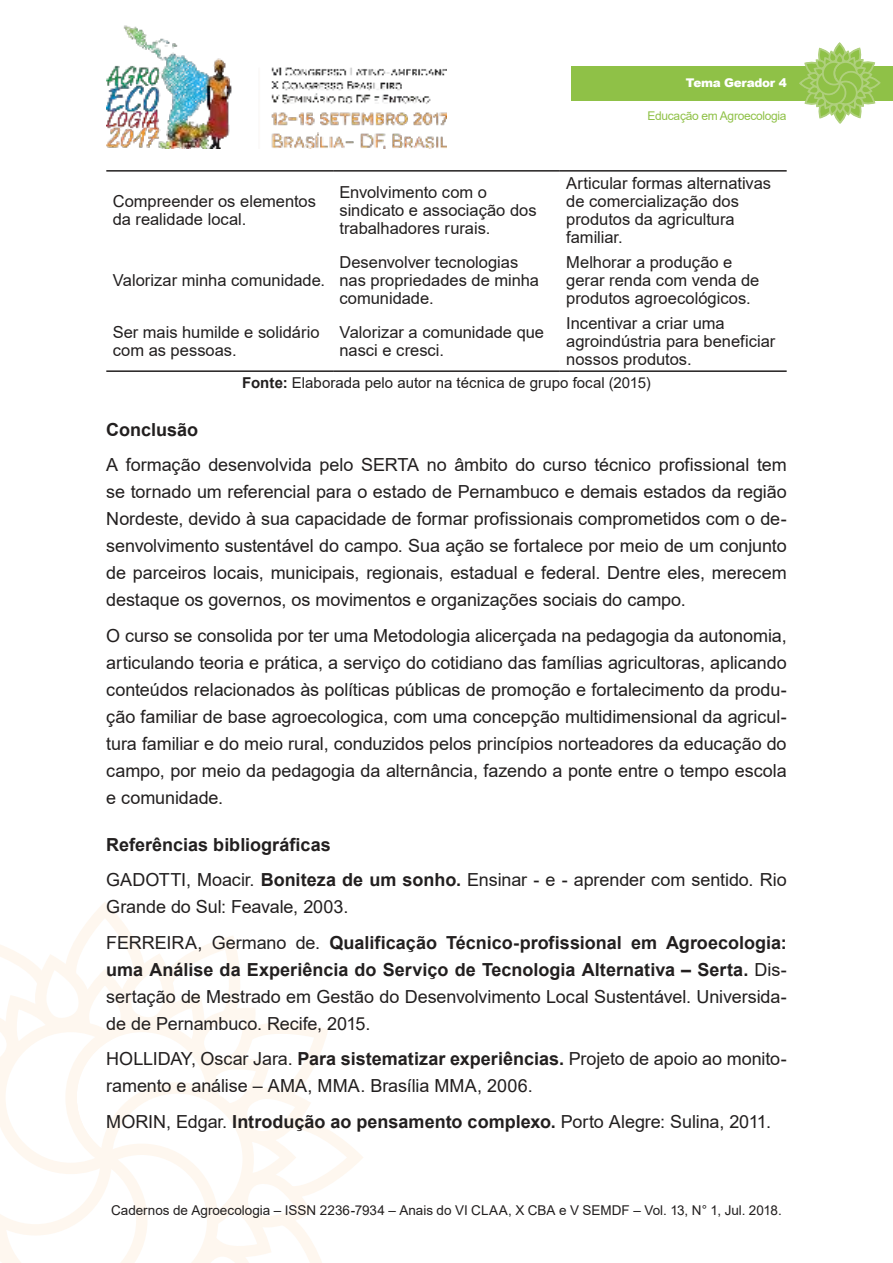
<style>
.page{position:relative;width:893px;height:1263px;background:#fff}
.page>*{position:absolute;margin:0;border:0;box-sizing:border-box;transform-origin:0 0}
.t1{font:18px/27px "Arial";letter-spacing:-.005em;color:#221f1f;text-align:justify}
.t2{font:700 18px/35.5px "Arial";color:#221f1f}
.t3{font:16.5px/18px "Arial";color:#221f1f}
.t4{font:15px "Arial";color:#221f1f}
.t5{font:13.5px "Arial";color:#221f1f}
.t6{font:12px "Arial";letter-spacing:-.025em;color:#8fc147}
.t7{font:900 12px "Arial";letter-spacing:-.025em;color:#fff}
.s1{font-weight:700}
.s2{font-weight:400}
</style>
<div class="page">
<img style="left:106px;top:25px;width:340px;height:124px">
<svg style="left:0;top:910px;width:363px;height:353px"></svg>
<div style="left:571px;top:66px;width:322px;height:34px;background:#8fc147"></div>
<svg style="left:798px;top:43px;width:83px;height:81px"></svg>
<hr style="left:106px;top:370px;width:227px;height:2px;background:#221f1f">
<hr style="left:333px;top:370px;width:227px;height:2px;background:#221f1f">
<hr style="left:560px;top:370px;width:227px;height:2px;background:#221f1f">
<hr style="left:106px;top:170px;width:227px;height:2px;background:#221f1f">
<hr style="left:333px;top:170px;width:227px;height:2px;background:#221f1f">
<hr style="left:560px;top:170px;width:227px;height:2px;background:#221f1f">
<p class="t7" style="left:686px;top:76px;width:102px">Tema Gerador 4</p>
<p class="t6" style="left:647px;top:112px;width:141px">Educação em Agroecologia</p>
<p class="t3" style="left:113px;top:194px;width:205px">Compreender os elementos da realidade local.</p>
<p class="t3" style="left:339px;top:185px;width:199px">Envolvimento com o sindicato e associação dos trabalhadores rurais.</p>
<p class="t3" style="left:566px;top:176px;width:206px">Articular formas alternativas de comercialização dos produtos da agricultura familiar.</p>
<p class="t3" style="left:113px;top:273px;width:214px">Valorizar minha comunidade.</p>
<p class="t3" style="left:339px;top:255px;width:201px">Desenvolver tecnologias nas propriedades de minha comunidade.</p>
<p class="t3" style="left:566px;top:255px;width:195px">Melhorar a produção e gerar renda com venda de produtos agroecológicos.</p>
<p class="t3" style="left:113px;top:324px;width:208px">Ser mais humilde e solidário com as pessoas.</p>
<p class="t3" style="left:339px;top:324px;width:206px">Valorizar a comunidade que nasci e cresci.</p>
<p class="t3" style="left:566px;top:315px;width:211px">Incentivar a criar uma agroindústria para beneficiar nossos produtos.</p>
<p class="t4" style="left:242px;top:377px;width:410px"><span class="s1">Fonte:</span> Elaborada pelo autor na técnica de grupo focal (2015)</p>
<p class="t2" style="left:106px;top:413px;width:93px">Conclusão</p>
<p class="t1" style="left:106px;top:453px;width:682px">A formação desenvolvida pelo SERTA no âmbito do curso técnico profissional tem se tornado um referencial para o estado de Pernambuco e demais estados da região Nordeste, devido à sua capacidade de formar profissionais comprometidos com o de&shy;senvolvimento sustentável do campo. Sua ação se fortalece por meio de um conjunto de parceiros locais, municipais, regionais, estadual e federal. Dentre eles, merecem destaque os governos, os movimentos e organizações sociais do campo.</p>
<p class="t1" style="left:106px;top:623px;width:682px">O curso se consolida por ter uma Metodologia alicerçada na pedagogia da autonomia, articulando teoria e prática, a serviço do cotidiano das famílias agricultoras, aplicando conteúdos relacionados às políticas públicas de promoção e fortalecimento da produ&shy;ção familiar de base agroecologica, com uma concepção multidimensional da agricul&shy;tura familiar e do meio rural, conduzidos pelos princípios norteadores da educação do campo, por meio da pedagogia da alternância, fazendo a ponte entre o tempo escola e comunidade.</p>
<p class="t1" style="left:106px;top:828px;width:682px;line-height:35.5px"><span class="s1">Referências bibliográficas<br></span>GADOTTI, Moacir. <span class="s1">Boniteza de um sonho.</span> Ensinar - e - aprender com sentido. Rio</p>
<p class="t2" style="left:106px;top:891px;width:682px"><span class="s2">Grande do Sul: Feavale, 2003.<br>FERREIRA, Germano de.</span> Qualificação Técnico-profissional em Agroecologia:</p>
<p class="t1" style="left:106px;top:957px;width:682px"><span class="s1">uma Análise da Experiência do Serviço de Tecnologia Alternativa – Serta.</span> Dis&shy;sertação de Mestrado em Gestão do Desenvolvimento Local Sustentável. Universida&shy;de de Pernambuco. Recife, 2015.</p>
<p class="t1" style="left:106px;top:1047px;width:682px">HOLLIDAY, Oscar Jara. <span class="s1">Para sistematizar experiências.</span> Projeto de apoio ao monito&shy;ramento e análise – AMA, MMA. Brasília MMA, 2006.</p>
<p class="t1" style="left:106px;top:1109px;width:666px">MORIN, Edgar. <span class="s1">Introdução ao pensamento complexo.</span> Porto Alegre: Sulina, 2011.</p>
<p class="t5" style="left:111px;top:1205px;width:672px">Cadernos de Agroecologia – ISSN 2236-7934 – Anais do VI CLAA, X CBA e V SEMDF – Vol. 13, N° 1, Jul. 2018.</p>
</div>
